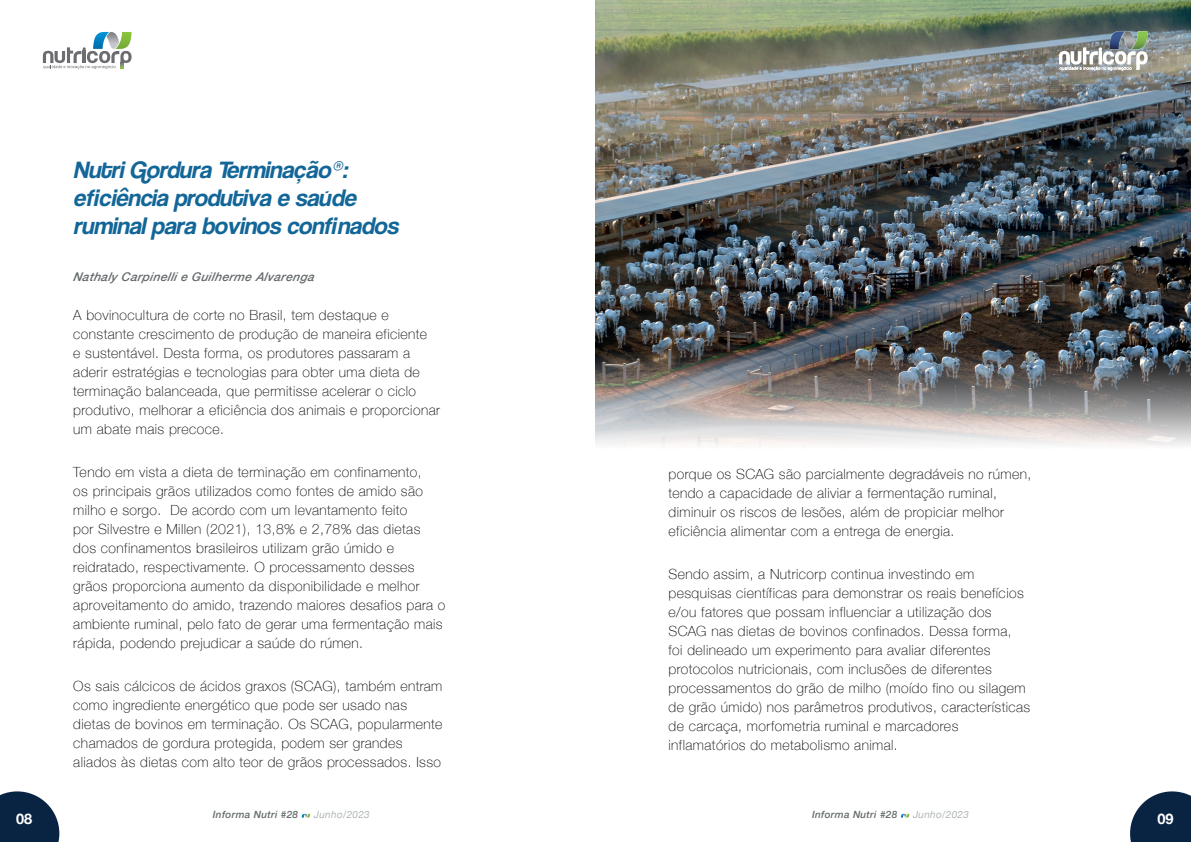
<style>
.page{position:relative;width:1191px;height:842px;background:#fff}
.page>*{position:absolute;margin:0;border:0;box-sizing:border-box;transform-origin:0 0}
.t1{font:italic 22.7px/28px "Coolvetica";color:#136698}
.t2{font:700 14.5px "Helvetica Neue";color:#fff}
.t3{font:100 14px/19px "Helvetica Neue";letter-spacing:.03em;color:#000001}
.t4{font:italic 500 12px "Helvetica Neue";color:#646a6c}
.t5{font:italic 500 10px "Helvetica Neue";letter-spacing:.03em;color:#646a6c}
.t6{font:italic 10px "Helvetica Neue";letter-spacing:.03em;color:#b0b5b7}
</style>
<div class="page">
<svg style="left:0;top:791px;width:59px;height:51px;background:#2a415c"></svg>
<svg style="left:43px;top:32px;width:89px;height:37px"></svg>
<svg style="left:302px;top:814px;width:8px;height:3px"></svg>
<svg style="left:1130px;top:791px;width:61px;height:51px;background:#2b425d"></svg>
<svg style="left:901px;top:814px;width:8px;height:3px"></svg>
<img style="left:595px;top:0;width:596px;height:446px">
<img style="left:1052px;top:20px;width:101px;height:60px">
<h1 class="t1" style="left:73px;top:155px;width:332px">NutriGordura Terminação®: eficiência produtiva e saúde ruminalpara bovinos confinados</h1>
<p class="t4" style="left:73px;top:266px;width:246px">Nathaly Carp inellie Guilherme Alvarenga</p>
<p class="t3" style="left:73px;top:305px;width:368px">A bovinocultura de corte no Brasil, tem destaque e constante crescimento de produção de maneira eficiente<br>e sustentável. Desta forma, os produtores passaram a aderir estratégias e tecnologias para obter uma dieta de terminação balanceada, que permitisse acelerar o ciclo produtivo, melhorar a eficiência dos animais e proporcionar um abate mais precoce.</p>
<p class="t3" style="left:73px;top:461px;width:374px">Tendo em vista a dieta de terminação em confinamento,<br>os principais grãos utilizados como fontes de amido são milho e sorgo. De acordo com um levantamento feito<br>por Silvestre e Millen (2021), 13,8% e 2,78% das dietas dos confinamentos brasileiros utilizam grão úmido e reidratado, respectivamente. O processamento desses grãos proporciona aumento da disponibilidade e melhor aproveitamento do amido, trazendo maiores desafios para o ambiente ruminal, pelo fato de gerar uma fermentação mais rápida, podendo prejudicar a saúde do rúmen.</p>
<p class="t3" style="left:73px;top:675px;width:370px">Os sais cálcicos de ácidos graxos (SCAG), também entram como ingrediente energético que pode ser usado nas dietas de bovinos em terminação. Os SCAG, popularmente chamados de gordura protegida, podem ser grandes aliados às dietas com alto teor de grãos processados. Isso</p>
<p class="t3" style="left:668px;top:463px;width:364px">porque os SCAG são parcialmente degradáveis no rúmen, tendo a capacidade de aliviar a fermentação ruminal, diminuir os riscos de lesões, além de propiciar melhor eficiência alimentar com a entrega de energia.</p>
<p class="t3" style="left:668px;top:563px;width:363px">Sendo assim, a Nutricorp continua investindo em pesquisas científicas para demonstrar os reais benefícios e/ou fatores que possam influenciar a utilização dos SCAG nas dietas de bovinos confinados. Dessa forma,<br>foi delineado um experimento para avaliar diferentes protocolos nutricionais, com inclusões de diferentes processamentos do grão de milho (moído fino ou silagem de grão úmido) nos parâmetros produtivos, características de carcaça, morfometria ruminal e marcadores inflamatórios do metabolismo animal.</p>
<p class="t2" style="left:16px;top:807px;width:18px">08</p>
<p class="t5" style="left:213px;top:806px;width:87px">Informa Nutri #28</p>
<p class="t6" style="left:314px;top:807px;width:57px">Junho/2023</p>
<p class="t2" style="left:1157px;top:807px;width:18px">09</p>
<p class="t5" style="left:812px;top:806px;width:87px">Informa Nutri #28</p>
<p class="t6" style="left:913px;top:807px;width:57px">Junho/2023</p>
</div>
